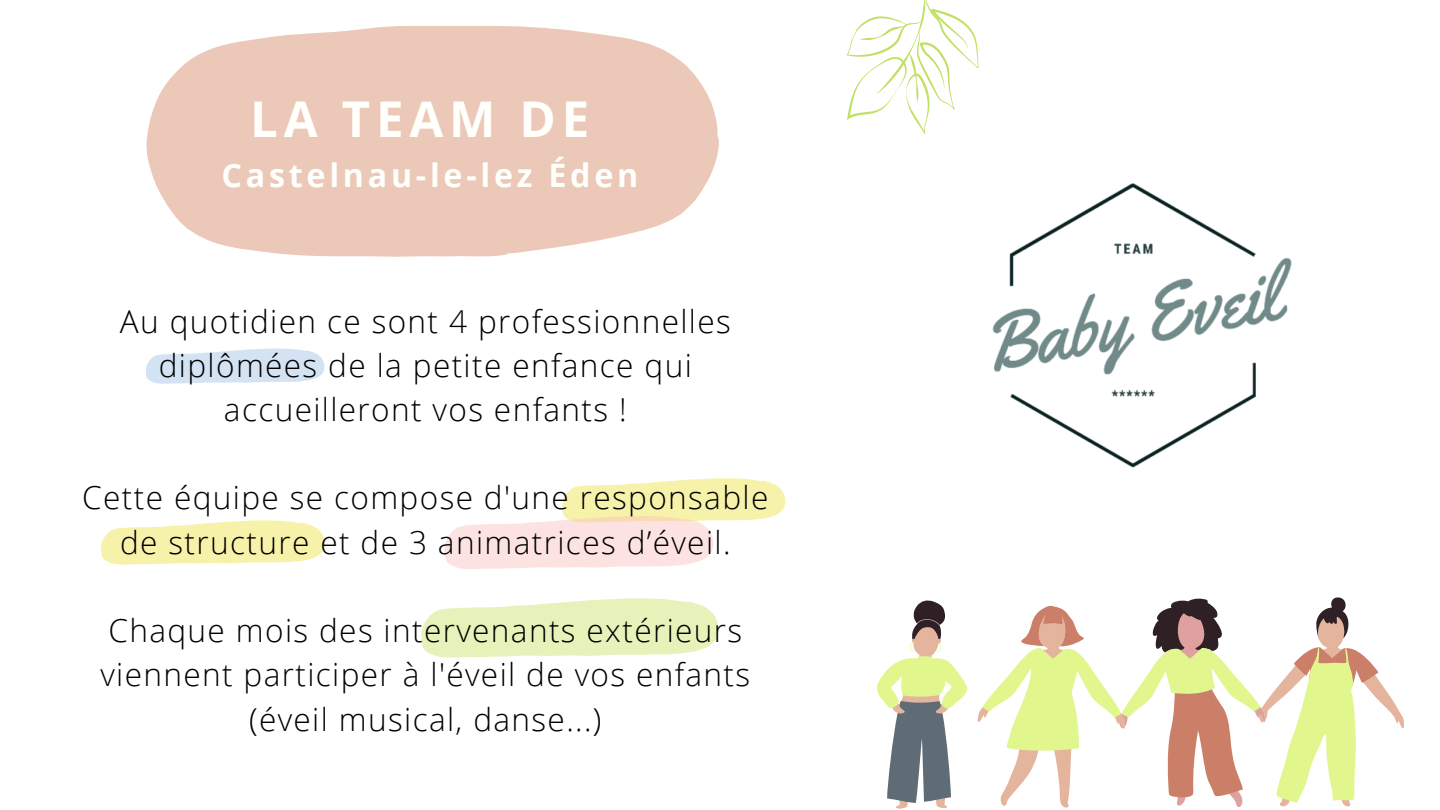
<style>
.page{position:relative;width:1440px;height:810px;background:#fff}
.page>*{position:absolute;margin:0;border:0;box-sizing:border-box;transform-origin:0 0}
.t1{font:700 49.3px "Open Sans";letter-spacing:.115em;color:#fffffc}
.t2{font:700 32.3px "Open Sans";letter-spacing:.115em;color:#fffffc}
.t3{font:300 31.6px/44.2px "Open Sans";letter-spacing:.045em;color:#000;text-align:center}
</style>
<div class="page">
<svg style="left:146px;top:26px;width:573px;height:231px;background:#edcfc0"></svg>
<svg style="left:146px;top:348px;width:179px;height:36px"></svg>
<svg style="left:101px;top:520px;width:224px;height:45px"></svg>
<svg style="left:444px;top:478px;width:342px;height:91px"></svg>
<svg style="left:421px;top:598px;width:298px;height:60px"></svg>
<svg style="left:846px;top:0;width:133px;height:135px"></svg>
<svg style="left:977px;top:597px;width:427px;height:211px"></svg>
<svg style="left:877px;top:600px;width:90px;height:209px"></svg>
<img style="left:992px;top:183px;width:300px;height:285px">
<p class="t1" style="left:250px;top:84px;width:341px">LA TEAM DE</p>
<p class="t2" style="left:222px;top:152px;width:418px">Castelnau-le-lez Éden</p>
<p class="t3" style="left:120px;top:298px;width:612px">Au quotidien ce sont 4 professionnelles diplômées de la petite enfance qui accueilleront vos enfants !</p>
<p class="t3" style="left:82px;top:475px;width:688px">Cette équipe se compose d'une responsable de structure et de 3 animatrices d’éveil.</p>
<p class="t3" style="left:100px;top:608px;width:651px">Chaque mois des intervenants extérieurs viennent participer à l'éveil de vos enfants (éveil musical, danse...)</p>
</div>
